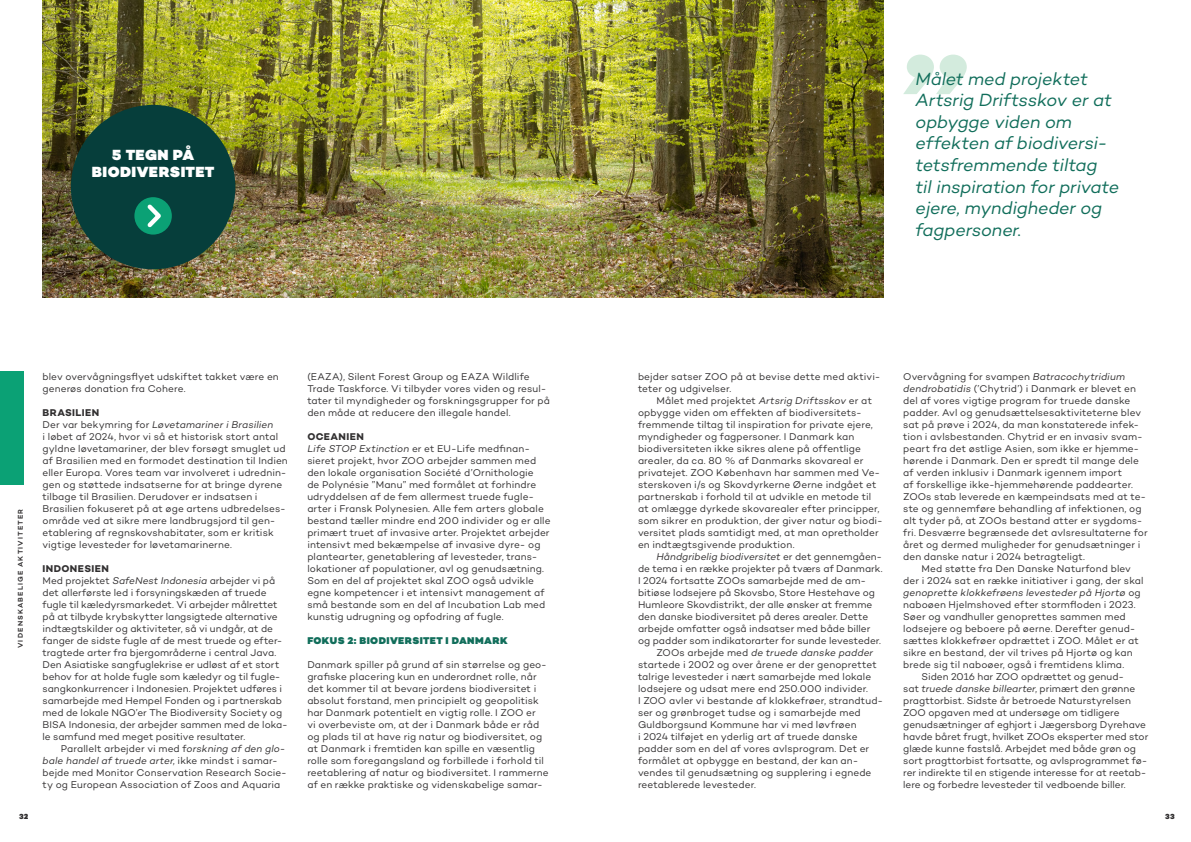
<style>
.page{position:relative;width:1191px;height:842px;background:#fff}
.page>*{position:absolute;margin:0;border:0;box-sizing:border-box;transform-origin:0 0}
.Quote_Italic_18_20{font:italic 18px/21.6px "Campton";letter-spacing:-.015em;color:#116e5b}
.Rubrik_Balck_45_42{font:900 15px "Campton";letter-spacing:.03em;color:#fff}
.Brød_10_12{font:10px/12px "Campton";letter-spacing:.01em;color:#312f30}
.Brød__indryk_10_12_-_black_95{font:10px/12px "Campton";letter-spacing:.005em;color:#312f30}
.Mellemrubrik-2_10_12{font:900 10px "Campton";letter-spacing:.04em;color:#116e5b}
.Mellemrubrik_10_12{font:700 10px "Campton";letter-spacing:.045em;color:#312f30}
.Brød_10_12-2{font:700 10px "Campton";letter-spacing:.04em;color:#312f30}
.t1{font:900 7.5px "Campton";color:#312f30}
.Emnebetegnelse_7pt{font:600 7px "Campton";letter-spacing:.165em;color:#312f30}
.s1{font-style:italic}
</style>
<div class="page">
<img style="left:43px;top:0;width:840px;height:298px">
<svg style="left:903px;top:55px;width:63px;height:39px"></svg>
<div style="left:0;top:371px;width:23px;height:114px;background:#0ba175"></div>
<div style="left:71px;top:105px;width:164px;height:164px;background:#063e3b;border-radius:50%"></div>
<div style="left:134px;top:197px;width:38px;height:38px;background:#0ba175;border-radius:50%"></div>
<svg style="left:147px;top:201px;width:18px;height:30px"></svg>
<p class="Rubrik_Balck_45_42" style="left:112px;top:145px;width:84px">5 TEGN PÅ</p>
<p class="Rubrik_Balck_45_42" style="left:92px;top:162px;width:124px">BIODIVERSITET</p>
<p class="Emnebetegnelse_7pt" style="left:16px;top:648px;width:141px;rotate:-90deg">VIDENSKABELIGE AKTIVITETER</p>
<p class="Brød_10_12" style="left:43px;top:370px;width:238px">blev overvågningsflyet udskiftet takket være en generøs donation fra Cohere.</p>
<p class="Mellemrubrik_10_12" style="left:43px;top:406px;width:58px">BRASILIEN</p>
<p class="Brød_10_12" style="left:43px;top:418px;width:247px">Der var bekymring for <span class="s1">Løvetamariner i Brasilien<br></span>i løbet af 2024, hvor vi så et historisk stort antal gyldne løvetamariner, der blev forsøgt smuglet ud af Brasilien med en formodet destination til Indien eller Europa. Vores team var involveret i udrednin&shy;gen og støttede indsatserne for at bringe dyrene tilbage til Brasilien. Derudover er indsatsen i Brasilien fokuseret på at øge artens udbredelses&shy;område ved at sikre mere landbrugsjord til gen&shy;etablering af regnskovshabitater, som er kritisk vigtige levesteder for løvetamarinerne.</p>
<p class="Mellemrubrik_10_12" style="left:43px;top:562px;width:68px">INDONESIEN</p>
<p class="Brød_10_12" style="left:43px;top:574px;width:247px">Med projektet <span class="s1">SafeNest Indonesia</span> arbejder vi på det allerførste led i forsyningskæden af truede fugle til kæledyrsmarkedet. Vi arbejder målrettet på at tilbyde krybskytter langsigtede alternative indtægtskilder og aktiviteter, så vi undgår, at de fanger de sidste fugle af de mest truede og efter&shy;tragtede arter fra bjergområderne i central Java.<br>Den Asiatiske sangfuglekrise er udløst af et stort behov for at holde fugle som kæledyr og til fugle&shy;sangkonkurrencer i Indonesien. Projektet udføres i samarbejde med Hempel Fonden og i partnerskab med de lokale NGO’er The Biodiversity Society og BISA Indonesia, der arbejder sammen med de loka&shy;le samfund med meget positive resultater.</p>
<p class="Brød__indryk_10_12_-_black_95" style="left:43px;top:742px;width:246px;text-indent:18px">Parallelt arbejder vi med f<span class="s1">orskning af den glo&shy;bale handel af truede arter</span>, ikke mindst i samar&shy;bejde med Monitor Conservation Research Socie&shy;ty og European Association of Zoos and Aquaria</p>
<p class="Brød__indryk_10_12_-_black_95" style="left:307px;top:370px;width:244px">(EAZA), Silent Forest Group og EAZA Wildlife Trade Taskforce. Vi tilbyder vores viden og resul&shy;tater til myndigheder og forskningsgrupper for på den måde at reducere den illegale handel.</p>
<p class="Brød_10_12-2" style="left:307px;top:430px;width:58px">OCEANIEN</p>
<p class="Brød_10_12" style="left:307px;top:442px;width:245px"><span class="s1">Life STOP Extinction</span> er et EU-Life medfinan&shy;sieret projekt, hvor ZOO arbejder sammen med den lokale organisation Société d’Ornithologie<br>de Polynésie ”Manu” med formålet at forhindre udryddelsen af de fem allermest truede fugle&shy;arter i Fransk Polynesien. Alle fem arters globale bestand tæller mindre end 200 individer og er alle primært truet af invasive arter. Projektet arbejder intensivt med bekæmpelse af invasive dyre- og plantearter, genetablering af levesteder, trans&shy;lokationer af populationer, avl og genudsætning.<br>Som en del af projektet skal ZOO også udvikle egne kompetencer i et intensivt management af små bestande som en del af Incubation Lab med kunstig udrugning og opfodring af fugle.</p>
<p class="Mellemrubrik-2_10_12" style="left:307px;top:634px;width:202px">FOKUS 2: BIODIVERSITET I DANMARK</p>
<p class="Brød_10_12" style="left:307px;top:658px;width:241px">Danmark spiller på grund af sin størrelse og geo&shy;grafiske placering kun en underordnet rolle, når</p>
<p class="Brød_10_12" style="left:307px;top:682px;width:243px">det kommer til at bevare jordens biodiversitet i absolut forstand, men principielt og geopolitisk har Danmark potentielt en vigtig rolle. I ZOO er<br>vi overbeviste om, at der i Danmark både er råd og plads til at have rig natur og biodiversitet, og at Danmark i fremtiden kan spille en væsentlig rolle som foregangsland og forbillede i forhold til reetablering af natur og biodiversitet. I rammerne af en række praktiske og videnskabelige samar-</p>
<p class="Quote_Italic_18_20" style="left:915px;top:67px;width:205px">Målet med projektet<br>Artsrig Driftsskov er at opbygge viden om effekten af biodiversi&shy;tetsfremmende tiltag<br>til inspiration for private ejere, myndigheder og fagpersoner.</p>
<p class="Brød_10_12" style="left:638px;top:370px;width:244px">bejder satser ZOO på at bevise dette med aktivi&shy;teter og udgivelser.</p>
<p class="Brød__indryk_10_12_-_black_95" style="left:638px;top:394px;width:246px;text-indent:18px">Målet med projektet <span class="s1">Artsrig Driftsskov</span> er at opbygge viden om effekten af biodiversitets&shy;fremmende tiltag til inspiration for private ejere, myndigheder og fagpersoner. I Danmark kan biodiversiteten ikke sikres alene på offentlige arealer, da ca. 80 % af Danmarks skovareal er privatejet. ZOO København har sammen med Ve&shy;sterskoven i/s og Skovdyrkerne Øerne indgået et partnerskab i forhold til at udvikle en metode til at omlægge dyrkede skovarealer efter principper, som sikrer en produktion, der giver natur og biodi&shy;versitet plads samtidigt med, at man opretholder en indtægtsgivende produktion.</p>
<p class="Brød__indryk_10_12_-_black_95" style="left:638px;top:550px;width:246px;text-indent:18px"><span class="s1">Håndgribelig biodiversitet</span> er det gennemgåen&shy;de tema i en række projekter på tværs af Danmark.<br>I 2024 fortsatte ZOOs samarbejde med de am&shy;bitiøse lodsejere på Skovsbo, Store Hestehave og Humleore Skovdistrikt, der alle ønsker at fremme den danske biodiversitet på deres arealer. Dette arbejde omfatter også indsatser med både biller og padder som indikatorarter for sunde levesteder.</p>
<p class="Brød__indryk_10_12_-_black_95" style="left:638px;top:646px;width:240px;text-indent:18px">ZOOs arbejde med <span class="s1">de truede danske padder </span>startede i 2002 og over årene er der genoprettet talrige levesteder i nært samarbejde med lokale lodsejere og udsat mere end 250.000 individer.</p>
<p class="Brød_10_12" style="left:638px;top:694px;width:246px">I ZOO avler vi bestande af klokkefrøer, strandtud&shy;ser og grønbroget tudse og i samarbejde med Guldborgsund Kommune har vi med løvfrøen<br>i 2024 tilføjet en yderlig art af truede danske padder som en del af vores avlsprogram. Det er formålet at opbygge en bestand, der kan an&shy;vendes til genudsætning og supplering i egnede reetablerede levesteder.</p>
<p class="Brød_10_12" style="left:903px;top:370px;width:246px">Overvågning for svampen <span class="s1">Batracochytridium dendrobatidis</span> (’Chytrid’) i Danmark er blevet en del af vores vigtige program for truede danske padder. Avl og genudsættelsesaktiviteterne blev sat på prøve i 2024, da man konstaterede infek&shy;tion i avlsbestanden. Chytrid er en invasiv svam&shy;peart fra det østlige Asien, som ikke er hjemme&shy;hørende i Danmark. Den er spredt til mange dele af verden inklusiv i Danmark igennem import<br>af forskellige ikke-hjemmehørende paddearter.<br>ZOOs stab leverede en kæmpeindsats med at te&shy;ste og gennemføre behandling af infektionen, og alt tyder på, at ZOOs bestand atter er sygdoms&shy;fri. Desværre begrænsede det avlsresultaterne for året og dermed muligheder for genudsætninger i den danske natur i 2024 betragteligt.</p>
<p class="Brød__indryk_10_12_-_black_95" style="left:903px;top:562px;width:242px;text-indent:18px">Med støtte fra Den Danske Naturfond blev der i 2024 sat en række initiativer i gang, der skal <span class="s1">genoprette klokkefrøens levesteder på Hjortø</span> og naboøen Hjelmshoved efter stormfloden i 2023.<br>Søer og vandhuller genoprettes sammen med lodsejere og beboere på øerne. Derefter genud&shy;sættes klokkefrøer opdrættet i ZOO. Målet er at sikre en bestand, der vil trives på Hjortø og kan brede sig til naboøer, også i fremtidens klima.</p>
<p class="Brød__indryk_10_12_-_black_95" style="left:903px;top:670px;width:247px;text-indent:18px">Siden 2016 har ZOO opdrættet og genud-<br>sat <span class="s1">truede danske billearter</span>, primært den grønne pragttorbist. Sidste år betroede Naturstyrelsen ZOO opgaven med at undersøge om tidligere genudsætninger af eghjort i Jægersborg Dyrehave havde båret frugt, hvilket ZOOs eksperter med stor glæde kunne fastslå. Arbejdet med både grøn og sort pragttorbist fortsatte, og avlsprogrammet fø&shy;rer indirekte til en stigende interesse for at reetab&shy;lere og forbedre levesteder til vedboende biller.</p>
<p class="t1" style="left:19px;top:812px;width:11px">32</p>
<p class="t1" style="left:1165px;top:812px;width:11px">33</p>
</div>
